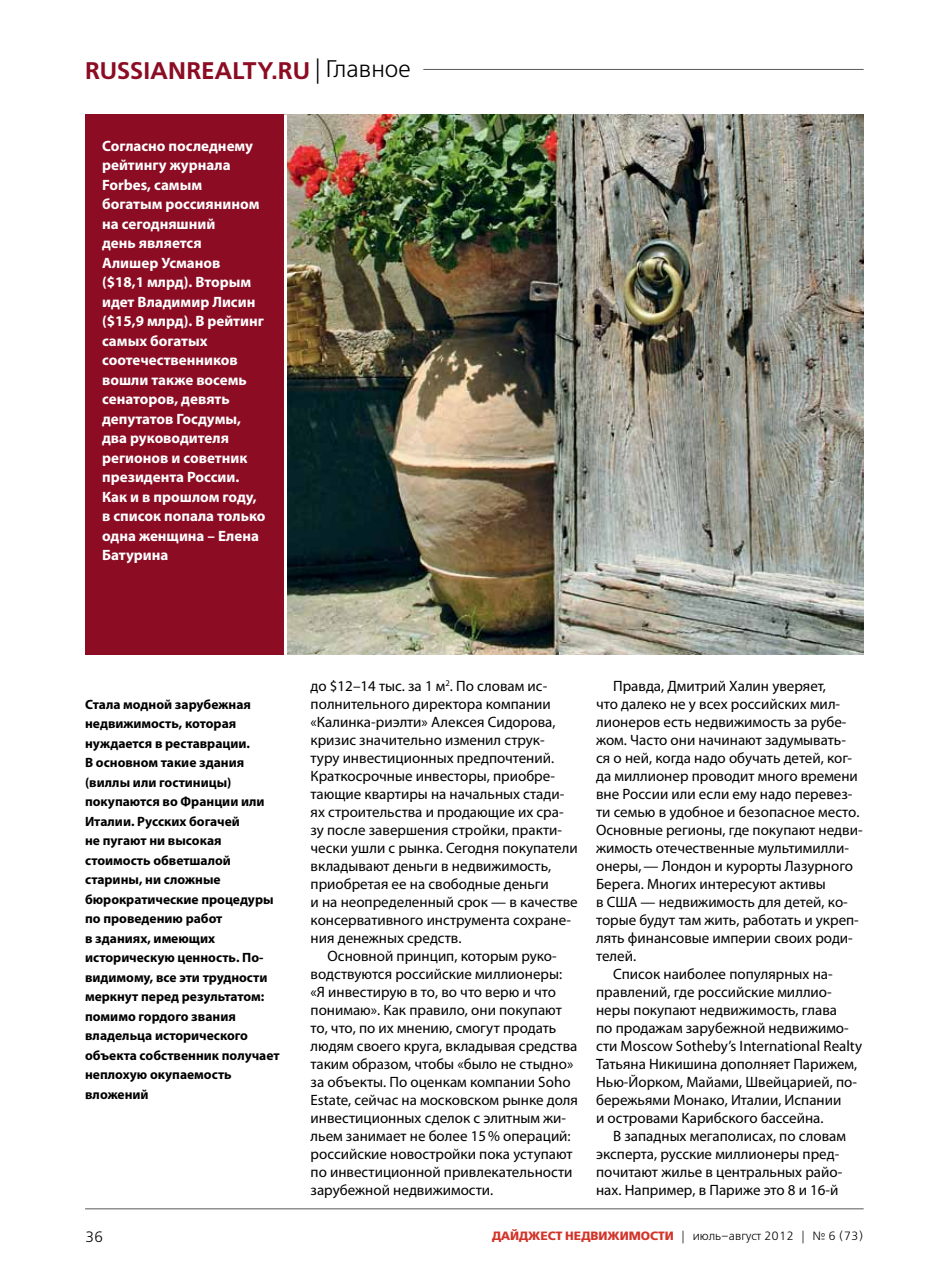
<style>
.page{position:relative;width:936px;height:1263px;background:#fff}
.page>*{position:absolute;margin:0;border:0;box-sizing:border-box;transform-origin:0 0}
.t1{font:24px "Free Set Demi C";color:#8b0c23}
.t2{font:15px/18px "Myriad Pro";color:#000}
.t3{font:700 15px/19.5px "Myriad Pro";color:#fff}
.t4{font:15px "Free Set Light C";color:#000}
.t5{font:700 13.5px/19.5px "Myriad Pro";color:#000}
.t6{font:12px "Free Set Light C";color:#000}
.s1{font-family:"Free Set Light C";color:#000}
.s2{font-family:"Free Set Bold C";color:#d2342a}
</style>
<div class="page">
<hr style="left:85px;top:1208px;width:778px;height:1px;background:#58595b">
<img style="left:287px;top:115px;width:576px;height:540px">
<hr style="left:423px;top:69px;width:440px;height:1px;background:#58595b">
<div style="left:85px;top:115px;width:199px;height:540px;background:#8b0c23"></div>
<h1 class="t1" style="left:85px;top:57px;width:327px">RUSSIANREALTY.RU <span class="s1">| Главное</span></h1>
<p class="t3" style="left:102px;top:136px;width:165px">Согласно последнему рейтингу журнала<br>Forbes, самым богатым россиянином на сегодняшний<br>день является<br>Алишер Усманов ($18,1 млрд). Вторым идет Владимир Лисин ($15,9 млрд). В рейтинг самых богатых соотечественников вошли также восемь сенаторов, девять депутатов Госдумы, два руководителя регионов и советник президента России.<br>Как и в прошлом году, в список попала только одна женщина – Елена<br>Батурина</p>
<p class="t5" style="left:85px;top:694px;width:196px">Стала модной зарубежная недвижимость, которая нуждается в реставрации.<br>В основном такие здания (виллы или гостиницы) покупаются во Франции или<br>Италии. Русских богачей<br>не пугают ни высокая стоимость обветшалой старины, ни сложные бюрократические процедуры по проведению работ<br>в зданиях, имеющих историческую ценность. По&shy;видимому, все эти трудности меркнут перед результатом: помимо гордого звания владельца исторического объекта собственник получает неплохую окупаемость вложений</p>
<p class="t4" style="left:85px;top:1229px;width:20px">36</p>
<p class="t2" style="left:310px;top:677px;width:269px">до $12–14 тыс. за 1 м<sup>2</sup>. По словам ис&shy;полнительного директора компании «Калинка-риэлти» Алексея Сидорова, кризис значительно изменил струк-<br>туру инвестиционных предпочтений.<br>Краткосрочные инвесторы, приобре&shy;тающие квартиры на начальных стади&shy;ях строительства и продающие их сра&shy;зу после завершения стройки, практи&shy;чески ушли с рынка. Сегодня покупатели вкладывают деньги в недвижимость, приобретая ее на свободные деньги<br>и на неопределенный срок — в качестве консервативного инструмента сохране&shy;ния денежных средств.</p>
<p class="t2" style="left:310px;top:947px;width:269px;text-indent:17px">Основной принцип, которым руко&shy;водствуются российские миллионеры: «Я инвестирую в то, во что верю и что понимаю». Как правило, они покупают то, что, по их мнению, смогут продать людям своего круга, вкладывая средства таким образом, чтобы «было не стыдно» за объекты. По оценкам компании Soho Estate, сейчас на московском рынке доля инвестиционных сделок с элитным жи&shy;льем занимает не более 15% операций: российские новостройки пока уступают по инвестиционной привлекательности зарубежной недвижимости.</p>
<p class="t2" style="left:613px;top:677px;width:214px">Правда, Дмитрий Халин уверяет,</p>
<p class="t2" style="left:596px;top:695px;width:245px">что далеко не у всех российских мил-</p>
<p class="t2" style="left:596px;top:713px;width:252px">лионеров есть недвижимость за рубе-</p>
<p class="t2" style="left:596px;top:731px;width:251px">жом. Часто они начинают задумывать-</p>
<p class="t2" style="left:596px;top:749px;width:257px">ся о ней, когда надо обучать детей, ког-</p>
<p class="t2" style="left:596px;top:767px;width:263px">да миллионер проводит много времени</p>
<p class="t2" style="left:596px;top:785px;width:258px">вне России или если ему надо перевез-</p>
<p class="t2" style="left:596px;top:803px;width:265px">ти семью в удобное и безопасное место.</p>
<p class="t2" style="left:596px;top:821px;width:268px">Основные регионы, где покупают недви-</p>
<p class="t2" style="left:596px;top:839px;width:254px">жимость отечественные мультимилли-</p>
<p class="t2" style="left:596px;top:857px;width:258px">онеры,— Лондон и курорты Лазурного</p>
<p class="t2" style="left:596px;top:875px;width:231px">Берега. Многих интересуют активы</p>
<p class="t2" style="left:596px;top:893px;width:253px">в США — недвижимость для детей, ко-</p>
<p class="t2" style="left:596px;top:911px;width:264px">торые будут там жить, работать и укреп-</p>
<p class="t2" style="left:596px;top:929px;width:258px">лять финансовые империи своих роди-</p>
<p class="t2" style="left:596px;top:947px;width:41px">телей.</p>
<p class="t2" style="left:613px;top:965px;width:221px">Список наиболее популярных на-</p>
<p class="t2" style="left:596px;top:983px;width:237px">правлений, где российские миллио-</p>
<p class="t2" style="left:596px;top:1001px;width:242px">неры покупают недвижимость, глава</p>
<p class="t2" style="left:596px;top:1019px;width:254px">по продажам зарубежной недвижимо-</p>
<p class="t2" style="left:596px;top:1037px;width:267px">сти Moscow Sotheby’s International Realty</p>
<p class="t2" style="left:596px;top:1055px;width:262px">Татьяна Никишина дополняет Парижем,</p>
<p class="t2" style="left:596px;top:1073px;width:262px">Нью-Йорком, Майами, Швейцарией, по-</p>
<p class="t2" style="left:596px;top:1091px;width:247px">бережьями Монако, Италии, Испании</p>
<p class="t2" style="left:596px;top:1109px;width:229px">и островами Карибского бассейна.</p>
<p class="t2" style="left:613px;top:1127px;width:234px">В западных мегаполисах, по словам</p>
<p class="t2" style="left:596px;top:1145px;width:245px">эксперта, русские миллионеры пред-</p>
<p class="t2" style="left:596px;top:1163px;width:248px">почитают жилье в центральных райо-</p>
<p class="t2" style="left:596px;top:1181px;width:244px">нах. Например, в Париже это 8 и 16‑й</p>
<p class="t6" style="left:492px;top:1230px;width:373px"><span class="s2">ДАЙДЖЕСТ НЕДВИЖИМОСТИ</span> | июль–август 2012 | № 6 (73)</p>
</div>
